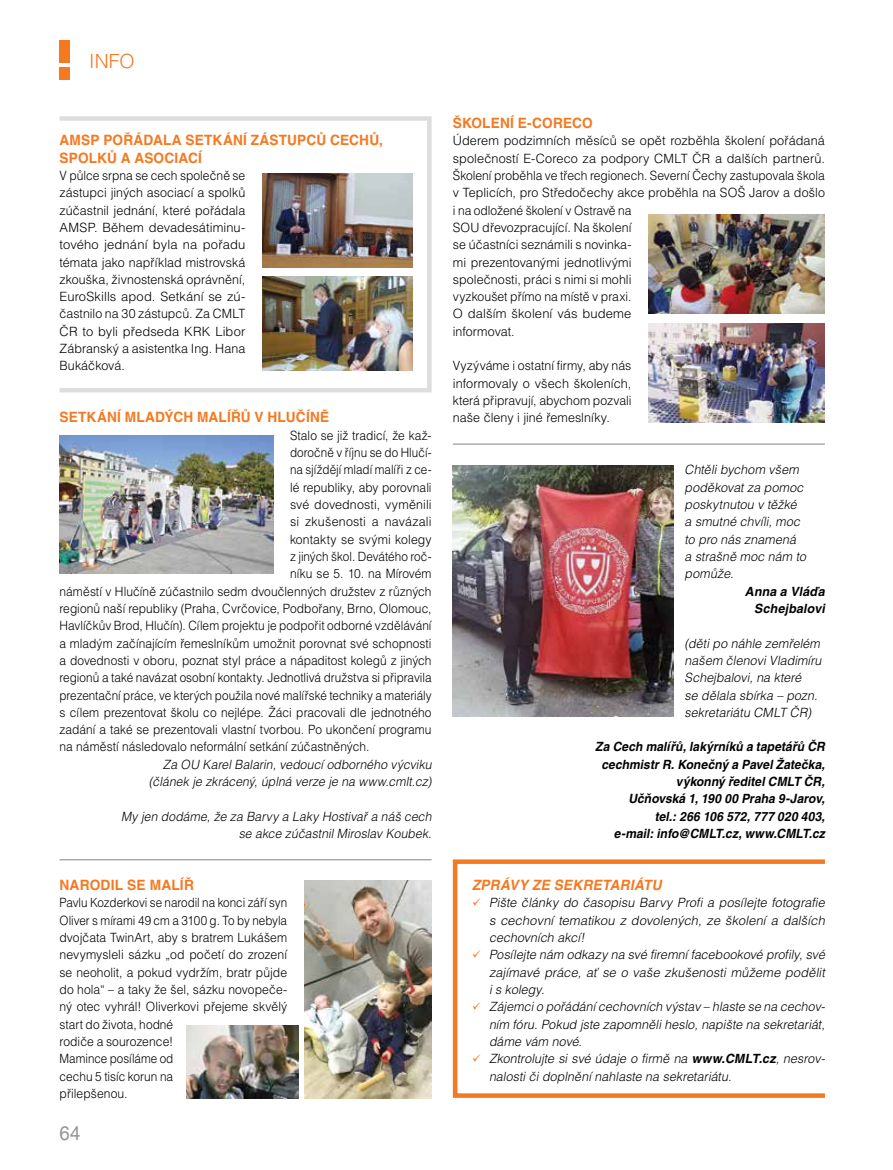
<style>
.page{position:relative;width:893px;height:1170px;background:#fff}
.page>*{position:absolute;margin:0;border:0;box-sizing:border-box;transform-origin:0 0}
.t1{font:19.65px "Helvetica CE";color:#939598;scale:.94 1}
.t2{font:300 19.5px "Helvetica CE";color:#f47920}
.t3{font:700 14.25px/17.2px "Helvetica CE";letter-spacing:.01em;color:#f47920;scale:.96 1}
.t4{font:italic 700 14.25px "Helvetica CE";color:#f47920}
.t5{font:700 14.25px "Helvetica CE";letter-spacing:.01em;color:#f47920}
.t6{font:italic 300 12.75px/17.2px "Helvetica CE";letter-spacing:.005em;color:#000;text-align:justify}
.t7{font:300 12.75px "Helvetica CE";color:#000;scale:.94 1}
.t8{font:300 12.75px/17.2px "Helvetica CE";color:#000;scale:.92 1}
.t9{font:300 12.75px/17.2px "Helvetica CE";color:#000}
.t10{font:300 12.75px/17.2px "Helvetica CE";color:#000;text-align:justify;scale:.95 1}
.t11{font:italic 700 12.75px/17.2px "Helvetica CE";color:#000;text-align:right;scale:.95 1}
.t12{font:italic 300 12.75px/17.2px "Helvetica CE";letter-spacing:.005em;color:#000;text-align:right;scale:.96 1}
.t13{font:300 12.75px/17.2px "Helvetica CE";color:#000;text-align:justify;scale:.96 1}
.t14{font:300 12.75px "Helvetica CE";color:#000;scale:.93 1}
.t15{font:italic 700 12.75px/17.2px "Helvetica CE";color:#000;text-align:right}
.s1{color:#f47920}
.s2{font-weight:700}
</style>
<div class="page">
<div style="left:453px;top:859px;width:374px;height:238px;border:4px solid #f47920"></div>
<div style="left:60px;top:40px;width:10px;height:23px;background:#f47920"></div>
<div style="left:60px;top:67px;width:10px;height:13px;background:#f47920"></div>
<img style="left:453px;top:465px;width:220px;height:251px">
<img style="left:304px;top:880px;width:128px;height:218px">
<img style="left:186px;top:1025px;width:113px;height:73px">
<hr style="left:60px;top:859px;width:372px;height:1px;background:#808285">
<img style="left:60px;top:435px;width:213px;height:138px">
<div style="left:57px;top:116px;width:375px;height:276px;border:4px solid #dcddde"></div>
<img style="left:262px;top:174px;width:150px;height:93px">
<img style="left:262px;top:276px;width:150px;height:94px">
<img style="left:648px;top:214px;width:177px;height:99px">
<img style="left:648px;top:323px;width:177px;height:99px">
<hr style="left:453px;top:443px;width:372px;height:1px;background:#808285">
<h2 class="t2" style="left:89px;top:50px;width:47px">INFO</h2>
<p class="t3" style="left:60px;top:131px;width:338px">AMSP POŘÁDALA SETKÁNÍ ZÁSTUPCŮ CECHŮ,<br>SPOLKŮ A ASOCIACÍ</p>
<p class="t10" style="left:60px;top:167px;width:197px">V půlce srpna se cech společně se zástupci jiných asociací a spolků zúčastnil jednání, které pořádala AMSP. Během devadesátiminu&shy;tového jednání byla na pořadu témata jako například mistrovská zkouška, živnostenská oprávnění, EuroSkills apod. Setkání se zú&shy;častnilo na 30 zástupců. Za CMLT ČR to byli předseda KRK Libor Zábranský a asistentka Ing. Hana Bukáčková.</p>
<p class="t3" style="left:60px;top:408px;width:282px">SETKÁNÍ MLADÝCH MALÍŘŮ V HLUČÍNĚ</p>
<p class="t7" style="left:290px;top:428px;width:152px">Stalo se již tradicí, že kaž-</p>
<p class="t8" style="left:290px;top:444px;width:155px">doročně v říjnu se do Hlučí-</p>
<p class="t8" style="left:290px;top:461px;width:155px">na sjíždějí mladí malíři z ce-</p>
<p class="t7" style="left:290px;top:480px;width:152px">lé republiky, aby porovnali</p>
<p class="t9" style="left:290px;top:496px;width:143px">své dovednosti, vyměnili</p>
<p class="t9" style="left:290px;top:513px;width:143px">si zkušenosti a navázali</p>
<p class="t13" style="left:290px;top:530px;width:149px">kontakty se svými kolegy</p>
<p class="t8" style="left:290px;top:547px;width:155px">z jiných škol. Devátého roč-</p>
<p class="t7" style="left:290px;top:566px;width:152px">níku se 5. 10. na Mírovém</p>
<p class="t7" style="left:60px;top:584px;width:397px">náměstí v Hlučíně zúčastnilo sedm dvoučlenných družstev z různých</p>
<p class="t7" style="left:60px;top:601px;width:397px">regionů naší republiky (Praha, Cvrčovice, Podbořany, Brno, Olomouc,</p>
<p class="t14" style="left:60px;top:618px;width:402px">Havlíčkův Brod, Hlučín). Cílem projektu je podpořit odborné vzdělávání</p>
<p class="t7" style="left:60px;top:635px;width:397px">a mladým začínajícím řemeslníkům umožnit porovnat své schopnosti</p>
<p class="t7" style="left:60px;top:653px;width:397px">a dovednosti v oboru, poznat styl práce a nápaditost kolegů z jiných</p>
<p class="t14" style="left:60px;top:670px;width:402px">regionů a také navázat osobní kontakty. Jednotlivá družstva si připravila</p>
<p class="t8" style="left:60px;top:686px;width:406px">prezentační práce, ve kterých použila nové malířské techniky a materiály</p>
<p class="t7" style="left:60px;top:705px;width:397px">s cílem prezentovat školu co nejlépe. Žáci pracovali dle jednotného</p>
<p class="t7" style="left:60px;top:722px;width:397px">zadání a také se prezentovali vlastní tvorbou. Po ukončení programu</p>
<p class="t7" style="left:60px;top:739px;width:331px">na náměstí následovalo neformální setkání zúčastněných.</p>
<p class="t12" style="left:149px;top:755px;width:299px">Za OU Karel Balarin, vedoucí odborného výcviku (článek je zkrácený, úplná verze je na www.cmlt.cz)</p>
<p class="t12" style="left:121px;top:807px;width:327px">My jen dodáme, že za Barvy a Laky Hostivař a náš cech se akce zúčastnil Miroslav Koubek.</p>
<p class="t5" style="left:60px;top:876px;width:136px">NARODIL SE MALÍŘ</p>
<p class="t8" style="left:60px;top:894px;width:249px">Pavlu Kozderkovi se narodil na konci září syn<br>Oliver s mírami 49 cm a 3100 g. To by nebyla dvojčata TwinArt, aby s bratrem Lukášem nevymysleli sázku „od početí do zrození se neoholit, a pokud vydržím, bratr půjde do hola“ – a taky že šel, sázku novopeče&shy;ný otec vyhrál! Oliverkovi přejeme skvělý start do života, hodné<br>rodiče a sourozence!<br>Mamince posíláme od<br>cechu 5 tisíc korun na<br>přilepšenou.</p>
<h1 class="t1" style="left:60px;top:1121px;width:24px">64</h1>
<p class="t3" style="left:453px;top:114px;width:147px">ŠKOLENÍ E-CORECO</p>
<p class="t9" style="left:453px;top:132px;width:374px">Úderem podzimních měsíců se opět rozběhla školení pořádaná společností E-Coreco za podpory CMLT ČR a dalších partnerů.<br>Školení proběhla ve třech regionech. Severní Čechy zastupovala škola v Teplicích, pro Středočechy akce proběhla na SOŠ Jarov a došlo i na odložené školení v Ostravě na<br>SOU dřevozpracující. Na školení<br>se účastníci seznámili s novinka-<br>mi prezentovanými jednotlivými<br>společnosti, práci s nimi si mohli<br>vyzkoušet přímo na místě v praxi.<br>O dalším školení vás budeme<br>informovat.</p>
<p class="t13" style="left:453px;top:357px;width:188px">Vyzýváme i ostatní firmy, aby nás informovaly o všech školeních, která připravují, abychom pozvali naše členy i jiné řemeslníky.</p>
<p class="t6" style="left:685px;top:461px;width:126px;text-align:left">Chtěli bychom všem poděkovat za pomoc poskytnutou v těžké a smutné chvíli, moc to pro nás znamená a strašně moc nám to pomůže.</p>
<p class="t15" style="left:745px;top:582px;width:84px">Anna a Vláďa<br>Schejbalovi</p>
<p class="t6" style="left:685px;top:634px;width:141px;text-align:left">(děti po náhle zemřelém našem členovi Vladimíru<br>Schejbalovi, na které<br>se dělala sbírka – pozn. sekretariátu CMLT ČR)</p>
<p class="t11" style="left:595px;top:738px;width:246px">Za Cech malířů,lakýrníků a tapetářů ČR cechmistrR.Konečný a PavelŽatečka, výkonný ředitelCMLT ČR,<br>Učňovská 1,190 00 Praha 9-Jarov, tel.:266 106 572,777 020 403, e-mail:info@CMLT.cz,www.CMLT.cz</p>
<p class="t4" style="left:472px;top:876px;width:194px">ZPRÁVY ZE SEKRETARIÁTU</p>
<p class="t6" style="left:489px;top:894px;width:340px;text-indent:-17px"><span class="s1">✓</span> Pište články do časopisu Barvy Profi a posílejte fotografie s cechovní tematikou z dovolených, ze školení a dalších cechovních akcí!</p>
<p class="t6" style="left:489px;top:946px;width:340px;text-indent:-17px"><span class="s1">✓</span> Posílejte nám odkazy na své firemní facebookové profily,své zajímavé práce, ať se o vaše zkušenosti můžeme podělit i s kolegy.</p>
<p class="t6" style="left:489px;top:998px;width:340px;text-indent:-17px"><span class="s1">✓</span> Zájemcio pořádání cechovních výstav – hlaste se na cechov&shy;ním fóru. Pokud jste zapomněli heslo, napište na sekretariát, dáme vám nové.</p>
<p class="t6" style="left:489px;top:1049px;width:340px;text-indent:-17px"><span class="s1">✓</span> Zkontrolujte si své údaje o firmě na <span class="s2">www.CMLT.cz</span>, nesrov&shy;nalosti či doplnění nahlaste na sekretariátu.</p>
</div>
